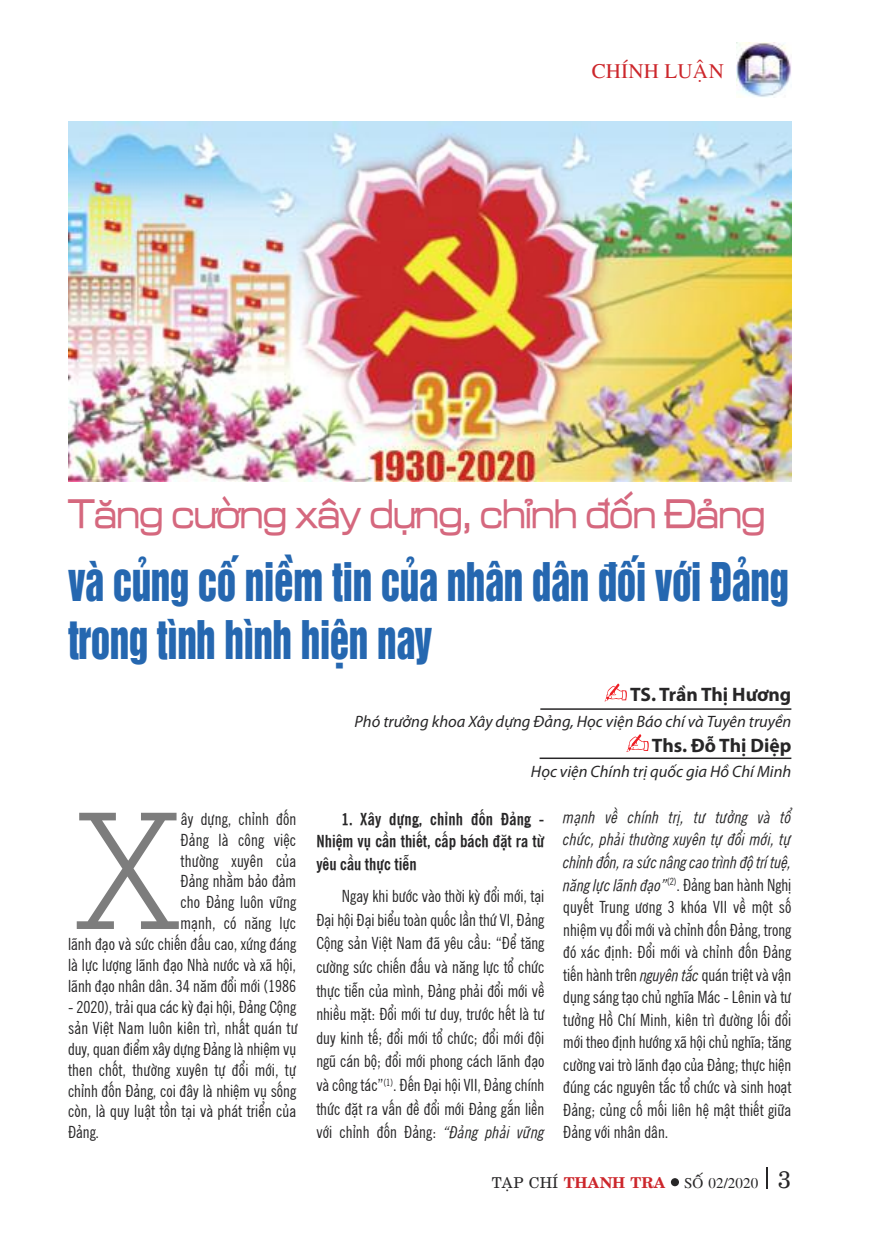
<style>
.page{position:relative;width:885px;height:1238px;background:#fff}
.page>*{position:absolute;margin:0;border:0;box-sizing:border-box;transform-origin:0 0}
.t1{font:300 162.9px "UVF Typo Slabserif";color:#7d7d7d}
.t2{font:48.6px/58.3px "UTM Helvet Ins";letter-spacing:-.015em;color:#2567b0;scale:.8 1}
.t3{font:42.9px "UTM Mobifone KT";color:#d5687e;scale:.8 1}
.t4{font:21px "VNI Times";color:#cc262b}
.t5{font:700 19.5px "Myriad Pro";color:#272627}
.t6{font:16.5px/20.9px "UVN Tin Tuc Hep";color:#272627;text-align:justify}
.t7{font:italic 16.5px "Myriad Pro";color:#272627}
.t8{font:700 16.5px/22.6px "UVN Tin Tuc Hep";color:#272627;text-align:justify}
.t9{font:15px "VNI Times";color:#272627}
.s1{font-style:italic}
.s2{font-family:"VNI Centur"}
.s3{font-family:"VNI Centur Bold";color:#cc262b}
.s4{font-family:"VNI Centur";font-size:24px}
</style>
<div class="page">
<div style="left:670px;top:1178px;width:9px;height:8px;background:#272627;border-radius:50%"></div>
<svg style="left:766px;top:1167px;width:1px;height:21px"></svg>
<img style="left:737px;top:43px;width:54px;height:55px">
<img style="left:68px;top:121px;width:723px;height:360px">
<svg style="left:604px;top:683px;width:22px;height:18px"></svg>
<svg style="left:626px;top:734px;width:22px;height:18px"></svg>
<hr style="left:540px;top:708px;width:251px;height:1px;background:#272627">
<hr style="left:539px;top:757px;width:252px;height:2px;background:#272627">
<p class="t4" style="left:591px;top:56px;width:134px">CHÍNH LUAÄN</p>
<h3 class="t3" style="left:68px;top:482px;width:872px">Tăng cường xây dựng, chỉnh đốn Đảng</h3>
<h2 class="t2" style="left:68px;top:549px;width:902px">và củng cố niềm tin của nhân dân đối với Đảng trong tình hình hiện nay</h2>
<p class="t6" style="left:68px;top:806px;width:230px;text-align:right">ây dựng, chỉnh đốn<br>Đảng là công việc<br>thường xuyên của<br>Đảng nhằm bảo đảm<br>cho Đảng luôn vững<br>mạnh, có năng lực<br>lãnh đạo và sức chiến đấu cao, xứng đáng là lực lượng lãnh đạo Nhà nước và xã hội, lãnh đạo nhân dân. 34 năm đổi mới (1986</p>
<p class="t6" style="left:68px;top:995px;width:231px">- 2020), trải qua các kỳ đại hội, Đảng Cộng sản Việt Nam luôn kiên trì, nhất quán tư duy, quan điểm xây dựng Đảng là nhiệm vụ then chốt, thường xuyên tự đổi mới, tự chỉnh đốn Đảng, coi đây là nhiệm vụ sống còn, là quy luật tồn tại và phát triển của Đảng.</p>
<h1 class="t1" style="left:77px;top:779px;width:106px">X</h1>
<p class="t5" style="left:630px;top:687px;width:163px">TS. Trần Thị Hương</p>
<p class="t7" style="left:354px;top:715px;width:438px">Phó trưởng khoa Xây dựng Đảng, Học viện Báo chí và Tuyên truyền</p>
<p class="t5" style="left:651px;top:738px;width:141px">Ths. Đỗ Thị Diệp</p>
<p class="t7" style="left:531px;top:765px;width:262px">Học viện Chính trị quốc gia Hồ Chí Minh</p>
<p class="t8" style="left:316px;top:805px;width:229px;text-indent:26px">1. Xây dựng, chỉnh đốn Đảng - Nhiệm vụ cần thiết, cấp bách đặt ra từ yêu cầu thực tiễn</p>
<p class="t6" style="left:316px;top:882px;width:229px;line-height:23.7px;text-indent:26px">Ngay khi bước vào thời kỳ đổi mới, tại Đại hội Đại biểu toàn quốc lần thứ VI, Đảng Cộng sản Việt Nam đã yêu cầu: “Để tăng cường sức chiến đấu và năng lực tổ chức thực tiễn của mình, Đảng phải đổi mới về nhiều mặt: Đổi mới tư duy, trước hết là tư duy kinh tế; đổi mới tổ chức; đổi mới đội ngũ cán bộ; đổi mới phong cách lãnh đạo và công tác”<sup>(1)</sup>. Đến Đại hội VII, Đảng chính thức đặt ra vấn đề đổi mới Đảng gắn liền với chỉnh đốn Đảng: <span class="s1">“Đảng phải vững</span></p>
<p class="t6" style="left:563px;top:804px;width:229px;line-height:22.5px"><span class="s1">mạnh về chính trị, tư tưởng và tổ chức, phải thường xuyên tự đổi mới, tự chỉnh đốn, ra sức nâng cao trình độ trí tuệ, năng lực lãnh đạo”</span><sup>(2)</sup>. Đảng ban hành Nghị quyết Trung ương 3 khóa VII về một số nhiệm vụ đổi mới và chỉnh đốn Đảng, trong đó xác định: Đổi mới và chỉnh đốn Đảng tiến hành trên <span class="s1">nguyên tắc</span> quán triệt và vận dụng sáng tạo chủ nghĩa Mác - Lênin và tư tưởng Hồ Chí Minh, kiên trì đường lối đổi mới theo định hướng xã hội chủ nghĩa; tăng cường vai trò lãnh đạo của Đảng; thực hiện đúng các nguyên tắc tổ chức và sinh hoạt Đảng; củng cố mối liên hệ mật thiết giữa Đảng với nhân dân.</p>
<p class="t9" style="left:491px;top:1172px;width:301px"><span class="s2">TAÏP CHÍ</span> <span class="s3">THANH TRA</span> SOÁÂ02/2020 <span class="s4">3</span></p>
</div>
